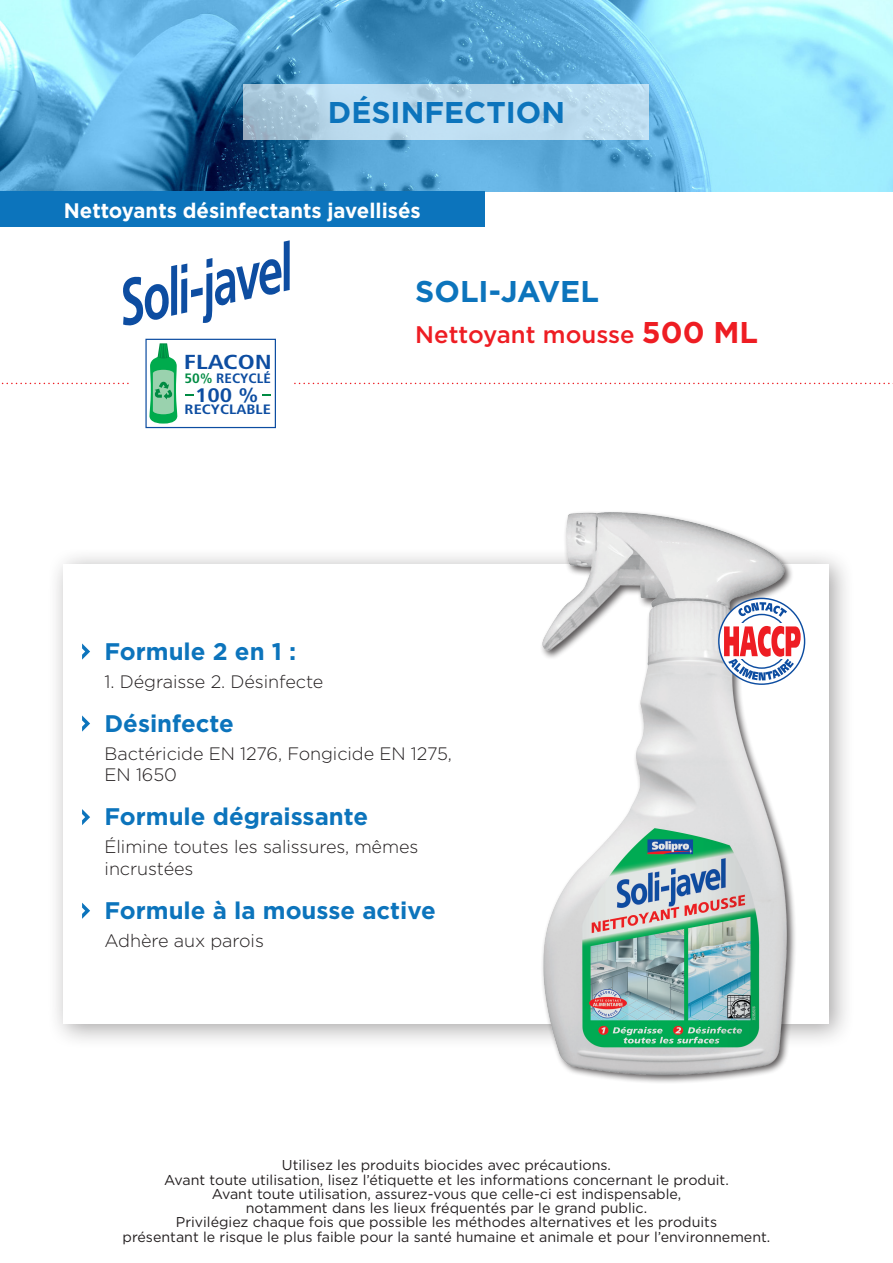
<style>
.page{position:relative;width:893px;height:1263px;background:#fff}
.page>*{position:absolute;margin:0;border:0;box-sizing:border-box;transform-origin:0 0}
.t1{font:700 30px "Gotham";color:#0c74bc}
.t2{font:700 24px "Gotham";color:#0c74bc}
.t3{font:500 24px "Gotham";color:#ee1d23}
.t4{font:700 21px "Gotham";color:#fff}
.t5{font:700 condensed 20.25px "Frutiger LT Std";color:#0d4da1;scale:1.3 1}
.t6{font:700 condensed 19.65px "Frutiger LT Std";color:#0d4da1;scale:1.22 1}
.t7{font:300 18px/21.6px "Gotham";letter-spacing:-.005em;color:#231f20}
.t8{font:14.25px/14.2px "Gotham";color:#231f20;text-align:center}
.t9{font:700 condensed 13.65px "Frutiger LT Std";color:#0d4da1;scale:1.1 1}
.t10{font:700 condensed 13.65px "Frutiger LT Std";color:#0d4da1;scale:1.2 1}
.s1{color:#008b43}
.s2{font-weight:700;font-size:30px}
</style>
<div class="page">
<img style="left:0;top:0;width:893px;height:191px">
<svg style="left:244px;top:84px;width:405px;height:56px;fill:#bddcef"></svg>
<svg style="left:123px;top:240px;width:167px;height:85px"></svg>
<div style="left:0;top:191px;width:485px;height:36px;background:#0c74bc"></div>
<div style="left:145px;top:339px;width:131px;height:89px;border:1px solid #0d4da1"></div>
<svg style="left:1px;top:343px;width:892px;height:81px"></svg>
<div style="left:47px;top:547px;width:808px;height:502px;background:#231f20;opacity:.4"></div>
<div style="left:64px;top:564px;width:765px;height:459px;background:#fff"></div>
<svg style="left:82px;top:643px;width:8px;height:17px"></svg>
<svg style="left:82px;top:715px;width:8px;height:17px"></svg>
<svg style="left:82px;top:809px;width:8px;height:16px"></svg>
<svg style="left:82px;top:903px;width:8px;height:16px"></svg>
<div style="left:539px;top:510px;width:258px;height:574px;background:#231f20;opacity:.75"></div>
<img style="left:542px;top:513px;width:244px;height:561px">
<svg style="left:719px;top:598px;width:86px;height:86px"></svg>
<div style="left:727px;top:624px;width:71px;height:35px;background:#fff"></div>
<svg style="left:738px;top:602px;width:49px;height:15px"></svg>
<svg style="left:724px;top:626px;width:77px;height:54px"></svg>
<h1 class="t1" style="left:328px;top:93px;width:239px">DÉSINFECTION</h1>
<h3 class="t4" style="left:64px;top:196px;width:358px">Nettoyants désinfectants javellisés</h3>
<h3 class="t5" style="left:184px;top:349px;width:69px">FLACON</h3>
<p class="t9" style="left:185px;top:370px;width:80px"><span class="s1">50%</span> RECYCLÉ</p>
<p class="t10" style="left:185px;top:401px;width:73px">RECYCLABLE</p>
<h3 class="t6" style="left:195px;top:383px;width:54px">100 %</h3>
<h1 class="t1" style="left:415px;top:272px;width:185px">SOLI-JAVEL</h1>
<h2 class="t3" style="left:415px;top:318px;width:344px">Nettoyant mousse <span class="s2">500 ML</span></h2>
<h2 class="t2" style="left:105px;top:635px;width:193px">Formule 2 en 1 :</h2>
<p class="t7" style="left:105px;top:670px;width:220px">1. Dégraisse 2. Désinfecte</p>
<h2 class="t2" style="left:105px;top:707px;width:131px">Désinfecte</h2>
<p class="t7" style="left:105px;top:742px;width:349px">Bactéricide EN 1276, Fongicide EN 1275,<br>EN 1650</p>
<h2 class="t2" style="left:105px;top:801px;width:265px">Formule dégraissante</h2>
<p class="t7" style="left:105px;top:835px;width:315px">Élimine toutes les salissures, mêmes incrustées</p>
<h2 class="t2" style="left:105px;top:894px;width:333px">Formule à la mousse active</h2>
<p class="t7" style="left:105px;top:929px;width:161px">Adhère aux parois</p>
<p class="t8" style="left:123px;top:1158px;width:649px">Utilisez les produits biocides avec précautions.<br>Avant toute utilisation, lisez l’étiquette et les informations concernant le produit.<br>Avant toute utilisation, assurez-vous que celle-ci est indispensable,<br>notamment dans les lieux fréquentés par le grand public.<br>Privilégiez chaque fois que possible les méthodes alternatives et les produits<br>présentant le risque le plus faible pour la santé humaine et animale et pour l’environnement.</p>
</div>
